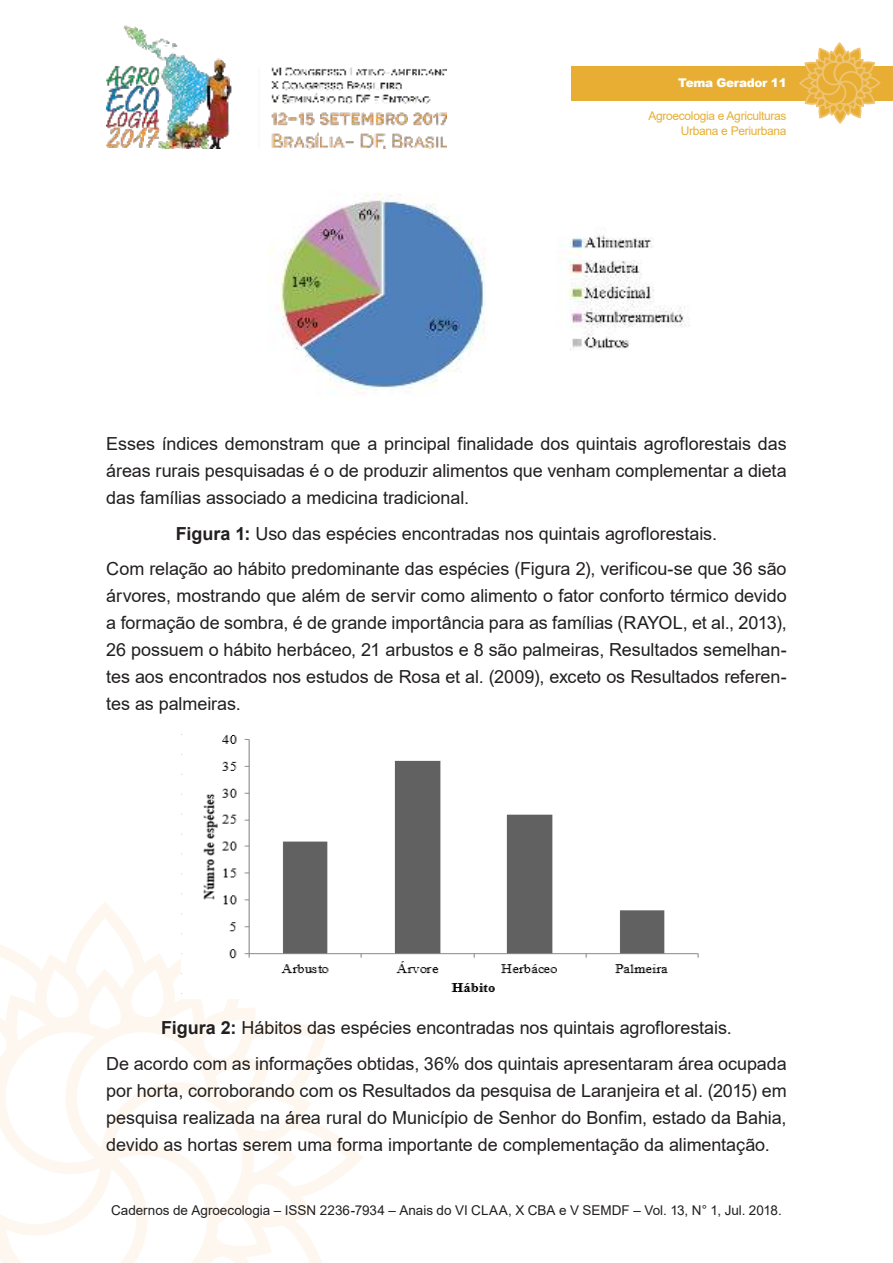
<style>
.page{position:relative;width:893px;height:1263px;background:#fff}
.page>*{position:absolute;margin:0;border:0;box-sizing:border-box;transform-origin:0 0}
.t1{font:18px/27px "Arial";letter-spacing:-.005em;color:#221f1f;text-align:justify}
.t2{font:13.5px "Arial";color:#221f1f}
.t3{font:12px/14.4px "Arial";letter-spacing:-.025em;color:#e7ae33;text-align:right}
.t4{font:900 12px "Arial";letter-spacing:-.025em;color:#fff}
.s1{font-weight:700}
</style>
<div class="page">
<img style="left:106px;top:25px;width:340px;height:124px">
<svg style="left:0;top:910px;width:363px;height:353px"></svg>
<div style="left:571px;top:66px;width:322px;height:34px;background:#e7ae33"></div>
<svg style="left:798px;top:43px;width:83px;height:81px"></svg>
<img style="left:269px;top:193px;width:421px;height:202px">
<img style="left:181px;top:734px;width:518px;height:265px">
<p class="t4" style="left:678px;top:76px;width:110px">Tema Gerador 11</p>
<p class="t3" style="left:648px;top:110px;width:140px">Agroecologia e Agriculturas<br>Urbana e Periurbana</p>
<p class="t1" style="left:106px;top:432px;width:682px">Esses índices demonstram que a principal finalidade dos quintais agroflorestais das áreas rurais pesquisadas é o de produzir alimentos que venham complementar a dieta das famílias associado a medicina tradicional.</p>
<p class="t1" style="left:106px;top:517px;width:682px;line-height:35.5px;text-align:center"><span class="s1">Figura 1:</span> Uso das espécies encontradas nos quintais agroflorestais.<br>Com relação ao hábito predominante das espécies (Figura 2), verificou-se que 36 são</p>
<p class="t1" style="left:106px;top:584px;width:682px">árvores, mostrando que além de servir como alimento o fator conforto térmico devido a formação de sombra, é de grande importância para as famílias (RAYOL, et al., 2013), 26 possuem o hábito herbáceo, 21 arbustos e 8 são palmeiras, Resultados semelhan&shy;tes aos encontrados nos estudos de Rosa et al. (2009), exceto os Resultados referen&shy;tes as palmeiras.</p>
<p class="t1" style="left:106px;top:1012px;width:682px;line-height:35.5px;text-align:center"><span class="s1">Figura 2:</span> Hábitos das espécies encontradas nos quintais agroflorestais.<br>De acordo com as informações obtidas, 36% dos quintais apresentaram área ocupada</p>
<p class="t1" style="left:106px;top:1079px;width:682px">por horta, corroborando com os Resultados da pesquisa de Laranjeira et al. (2015) em pesquisa realizada na área rural do Município de Senhor do Bonfim, estado da Bahia, devido as hortas serem uma forma importante de complementação da alimentação.</p>
<p class="t2" style="left:111px;top:1205px;width:672px">Cadernos de Agroecologia – ISSN 2236-7934 – Anais do VI CLAA, X CBA e V SEMDF – Vol. 13, N° 1, Jul. 2018.</p>
</div>
